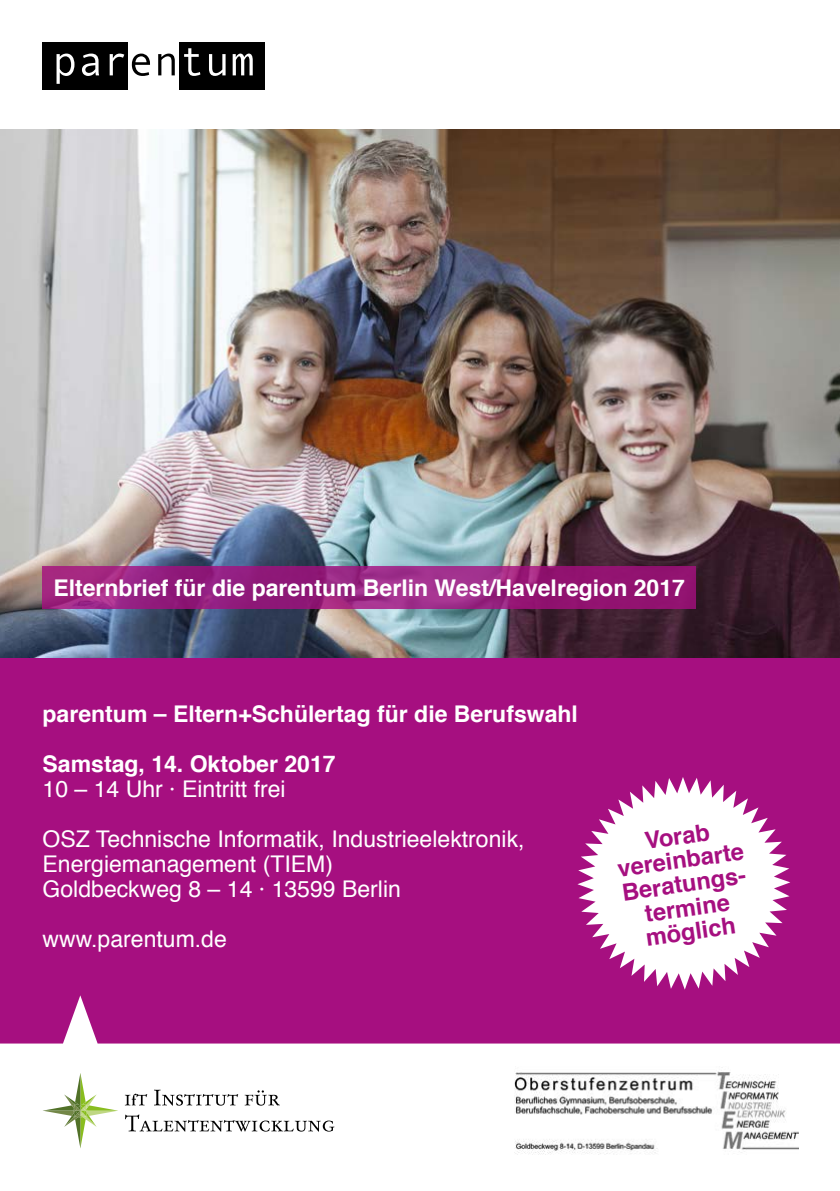
<style>
.page{position:relative;width:840px;height:1191px;background:#fff}
.page>*{position:absolute;margin:0;border:0;box-sizing:border-box;transform-origin:0 0}
.t1{font:700 23.6px/24px "Helvetica";color:#a60f80;text-align:center}
.t2{font:23px/50px "Helvetica";color:#fff}
.t3{font:700 23px/50px "Helvetica";color:#fff}
</style>
<div class="page">
<svg style="left:125px;top:1089px;width:209px;height:42px"></svg>
<svg style="left:43px;top:1073px;width:75px;height:75px"></svg>
<div style="left:0;top:658px;width:839px;height:385px;background:#a60f80"></div>
<div style="left:43px;top:43px;width:85px;height:47px;background:#000"></div>
<div style="left:180px;top:43px;width:85px;height:47px;background:#000"></div>
<svg style="left:56px;top:54px;width:18px;height:30px"></svg>
<svg style="left:82px;top:54px;width:17px;height:22px"></svg>
<svg style="left:110px;top:54px;width:14px;height:21px"></svg>
<svg style="left:132px;top:54px;width:18px;height:22px"></svg>
<svg style="left:158px;top:54px;width:17px;height:21px"></svg>
<svg style="left:184px;top:48px;width:16px;height:28px"></svg>
<svg style="left:209px;top:54px;width:16px;height:22px"></svg>
<svg style="left:232px;top:54px;width:20px;height:21px"></svg>
<img style="left:0;top:129px;width:839px;height:529px">
<svg style="left:43px;top:566px;width:652px;height:43px;background:#97207d"></svg>
<img style="left:514px;top:1071px;width:283px;height:84px">
<svg style="left:577px;top:777px;width:212px;height:212px"></svg>
<p class="t3" style="left:53px;top:563px;width:632px">Elternbrief für die parentum Berlin West/Havelregion 2017</p>
<p class="t3" style="left:43px;top:689px;width:536px">parentum – Eltern+Schülertag für die Berufswahl<br>Samstag, 14. Oktober 2017</p>
<p class="t2" style="left:43px;top:765px;width:483px">10 – 14 Uhr · Eintritt frei<br>OSZ Technische Informatik, Industrieelektronik,</p>
<p class="t2" style="left:43px;top:852px;width:359px;line-height:25px">Energiemanagement (TIEM)<br>Goldbeckweg 8 – 14 · 13599 Berlin</p>
<p class="t2" style="left:43px;top:915px;width:186px">www.parentum.de</p>
<p class="t1" style="left:612px;top:833px;width:131px;rotate:-8deg">Vorab vereinbarte<br>Beratungs&shy;termine möglich</p>
</div>
